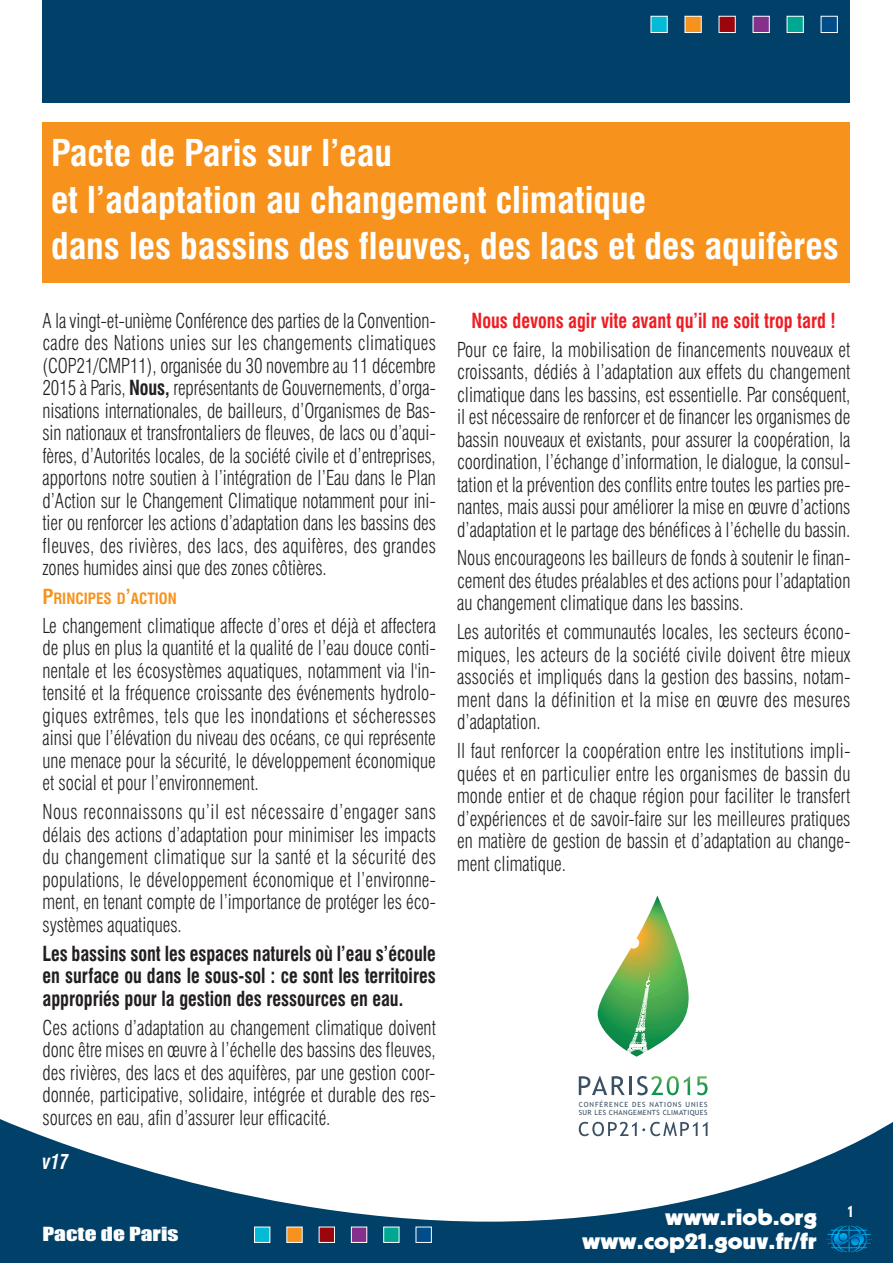
<style>
.page{position:relative;width:893px;height:1263px;background:#fff}
.page>*{position:absolute;margin:0;border:0;box-sizing:border-box;transform-origin:0 0}
.t1{font:700 condensed 36px/46.5px "Swiss 721 BT";color:#fff}
.t2{font:900 22.5px "Kabel";color:#fff;scale:1.15 1}
.t3{font:300 condensed 20.25px/22.5px "Swiss 721 BT";color:#231f20;text-align:justify;scale:.9 1}
.t4{font:700 condensed 20.25px/22.5px "Swiss 721 BT";color:#231f20;text-align:justify;scale:.9 1}
.t5{font:700 condensed 20.25px "Swiss 721 BT";color:#ee1d23;scale:.9 1}
.t6{font:italic 700 condensed 20.25px "Swiss 721 BT";color:#fff;scale:.9 1}
.t7{font:18px "Impact";color:#fff;scale:1.3 1}
.t8{font:18px "Insignia";color:#fff}
.t9{font:700 condensed 15.15px "Swiss 721 BT";color:#f7931d}
.t10{font:7.2px/8.6px "Trebuchet MS";letter-spacing:.05em;color:#3a5064}
.s1{font-weight:700}
.s2{font-size:20.25px}
</style>
<div class="page">
<svg style="left:0;top:1119px;width:893px;height:144px;fill:#014169"></svg>
<svg style="left:826px;top:1225px;width:46px;height:27px"></svg>
<div style="left:43px;top:0;width:807px;height:102px;background:#014169"></div>
<div style="left:43px;top:123px;width:807px;height:160px;background:#f7931d"></div>
<div style="left:255px;top:1227px;width:15px;height:15px;background:#03bbd7"></div>
<div style="left:254px;top:1227px;width:16px;height:16px;border:1px solid #fff"></div>
<div style="left:287px;top:1227px;width:15px;height:15px;background:#f7931d"></div>
<div style="left:319px;top:1227px;width:15px;height:15px;background:#9a060b"></div>
<div style="left:319px;top:1227px;width:16px;height:16px;border:1px solid #fff"></div>
<div style="left:352px;top:1227px;width:14px;height:15px;background:#85318c"></div>
<div style="left:351px;top:1227px;width:16px;height:16px;border:1px solid #fff"></div>
<div style="left:384px;top:1227px;width:15px;height:15px;background:#00a894"></div>
<div style="left:383px;top:1227px;width:16px;height:16px;border:1px solid #fff"></div>
<div style="left:416px;top:1227px;width:15px;height:15px;background:#004d8c"></div>
<div style="left:416px;top:1227px;width:16px;height:16px;border:1px solid #fff"></div>
<div style="left:651px;top:17px;width:16px;height:15px;background:#03bbd7"></div>
<div style="left:651px;top:16px;width:17px;height:17px;border:1px solid #fff"></div>
<div style="left:685px;top:17px;width:16px;height:15px;background:#f7931d"></div>
<div style="left:685px;top:16px;width:17px;height:17px;border:1px solid #fff"></div>
<div style="left:719px;top:17px;width:16px;height:15px;background:#9a060b"></div>
<div style="left:719px;top:16px;width:17px;height:17px;border:1px solid #fff"></div>
<div style="left:753px;top:17px;width:16px;height:15px;background:#85318c"></div>
<div style="left:753px;top:16px;width:17px;height:17px;border:1px solid #fff"></div>
<div style="left:787px;top:17px;width:16px;height:15px;background:#00a894"></div>
<div style="left:787px;top:16px;width:17px;height:17px;border:1px solid #fff"></div>
<div style="left:821px;top:17px;width:16px;height:15px;background:#004d8c"></div>
<div style="left:821px;top:16px;width:17px;height:17px;border:1px solid #fff"></div>
<div style="left:577px;top:895px;width:136px;height:241px;background:#fff"></div>
<svg style="left:579px;top:1122px;width:128px;height:14px"></svg>
<svg style="left:579px;top:1076px;width:46px;height:19px"></svg>
<hr style="left:629px;top:1076px;width:3px;height:19px;background:#3a5064">
<svg style="left:637px;top:1076px;width:53px;height:19px"></svg>
<svg style="left:697px;top:1076px;width:10px;height:19px"></svg>
<svg style="left:597px;top:895px;width:92px;height:162px"></svg>
<h1 class="t1" style="left:51px;top:133px;width:789px">Pacte de Paris sur l’eau<br>et l’adaptation au changement climatique<br>dans les bassins des fleuves, des lacs et des aquifères</h1>
<p class="t3" style="left:43px;top:311px;width:439px">A la vingt-et-unième Conférence des parties de la Convention&shy;cadre des Nations unies sur les changements climatiques (COP21/CMP11), organisée du 30 novembre au 11 décembre 2015 à Paris, <span class="s1">Nous,</span> représentants de Gouvernements, d’orga&shy;nisations internationales, de bailleurs, d’Organismes de Bas&shy;sin nationaux et transfrontaliers de fleuves, de lacs ou d’aqui&shy;fères, d’Autorités locales, de la société civile et d’entreprises, apportons notre soutien à l’intégration de l’Eau dans le Plan d’Action sur le Changement Climatique notamment pour ini&shy;tier ou renforcer les actions d’adaptation dans les bassins des fleuves, des rivières, des lacs, des aquifères, des grandes zones humides ainsi que des zones côtières.</p>
<p class="t9" style="left:43px;top:593px;width:136px"><span class="s2">P</span>RINCIPES D<span class="s2">’</span>ACTION</p>
<p class="t3" style="left:43px;top:616px;width:439px">Le changement climatique affecte d’ores et déjà et affectera de plus en plus la quantité et la qualité de l’eau douce conti&shy;nentale et les écosystèmes aquatiques, notamment via l'in&shy;tensité et la fréquence croissante des événements hydrolo&shy;giques extrêmes, tels que les inondations et sécheresses ainsi que l’élévation du niveau des océans, ce qui représente une menace pour la sécurité, le développement économique et social et pour l’environnement.</p>
<p class="t3" style="left:43px;top:802px;width:439px">Nous reconnaissons qu’il est nécessaire d’engager sans délais des actions d’adaptation pour minimiser les impacts du changement climatique sur la santé et la sécurité des populations, le développement économique et l’environne&shy;ment, en tenant compte de l’importance de protéger les éco&shy;systèmes aquatiques.</p>
<p class="t4" style="left:43px;top:944px;width:439px">Les bassins sont les espaces naturels où l’eau s’écoule en surface ou dans le sous-sol : ce sont les territoires appropriés pour la gestion des ressources en eau.</p>
<p class="t3" style="left:43px;top:1018px;width:439px">Ces actions d’adaptation au changement climatique doivent donc être mises en œuvre à l’échelle des bassins des fleuves, des rivières, des lacs et des aquifères, par une gestion coor&shy;donnée, participative, solidaire, intégrée et durable des res&shy;sources en eau, afin d’assurer leur efficacité.</p>
<p class="t6" style="left:43px;top:1153px;width:31px">v17</p>
<p class="t7" style="left:43px;top:1225px;width:106px">Pacte de Paris</p>
<p class="t5" style="left:472px;top:312px;width:406px">Nous devons agir vite avant qu’il ne soit trop tard !</p>
<p class="t3" style="left:457px;top:340px;width:439px">Pour ce faire, la mobilisation de financements nouveaux et croissants, dédiés à l’adaptation aux effets du changement climatique dans les bassins, est essentielle. Par conséquent, il est nécessaire de renforcer et de financer les organismes de bassin nouveaux et existants, pour assurer la coopération, la coordination, l’échange d’information, le dialogue, la consul&shy;tation et la prévention des conflits entre toutes les parties pre&shy;nantes, mais aussi pour améliorer la mise en œuvre d’actions d’adaptation et le partage des bénéfices à l’échelle du bassin.</p>
<p class="t3" style="left:457px;top:549px;width:439px">Nous encourageons les bailleurs de fonds à soutenir le finan&shy;cement des études préalables et des actions pour l’adaptation au changement climatique dans les bassins.</p>
<p class="t3" style="left:457px;top:622px;width:439px">Les autorités et communautés locales, les secteurs écono&shy;miques, les acteurs de la société civile doivent être mieux associés et impliqués dans la gestion des bassins, notam&shy;ment dans la définition et la mise en œuvre des mesures d’adaptation.</p>
<p class="t3" style="left:457px;top:741px;width:439px">Il faut renforcer la coopération entre les institutions impli&shy;quées et en particulier entre les organismes de bassin du monde entier et de chaque région pour faciliter le transfert d’expériences et de savoir-faire sur les meilleures pratiques en matière de gestion de bassin et d’adaptation au change&shy;ment climatique.</p>
<p class="t10" style="left:579px;top:1100px;width:130px">CONFÉRENCE DES NATIONS UNIES<br>SUR LES CHANGEMENTS CLIMATIQUES</p>
<p class="t2" style="left:665px;top:1209px;width:134px">www.riob.org</p>
<p class="t8" style="left:848px;top:1206px;width:7px">1</p>
<p class="t2" style="left:582px;top:1233px;width:206px">www.cop21.gouv.fr/fr</p>
</div>
